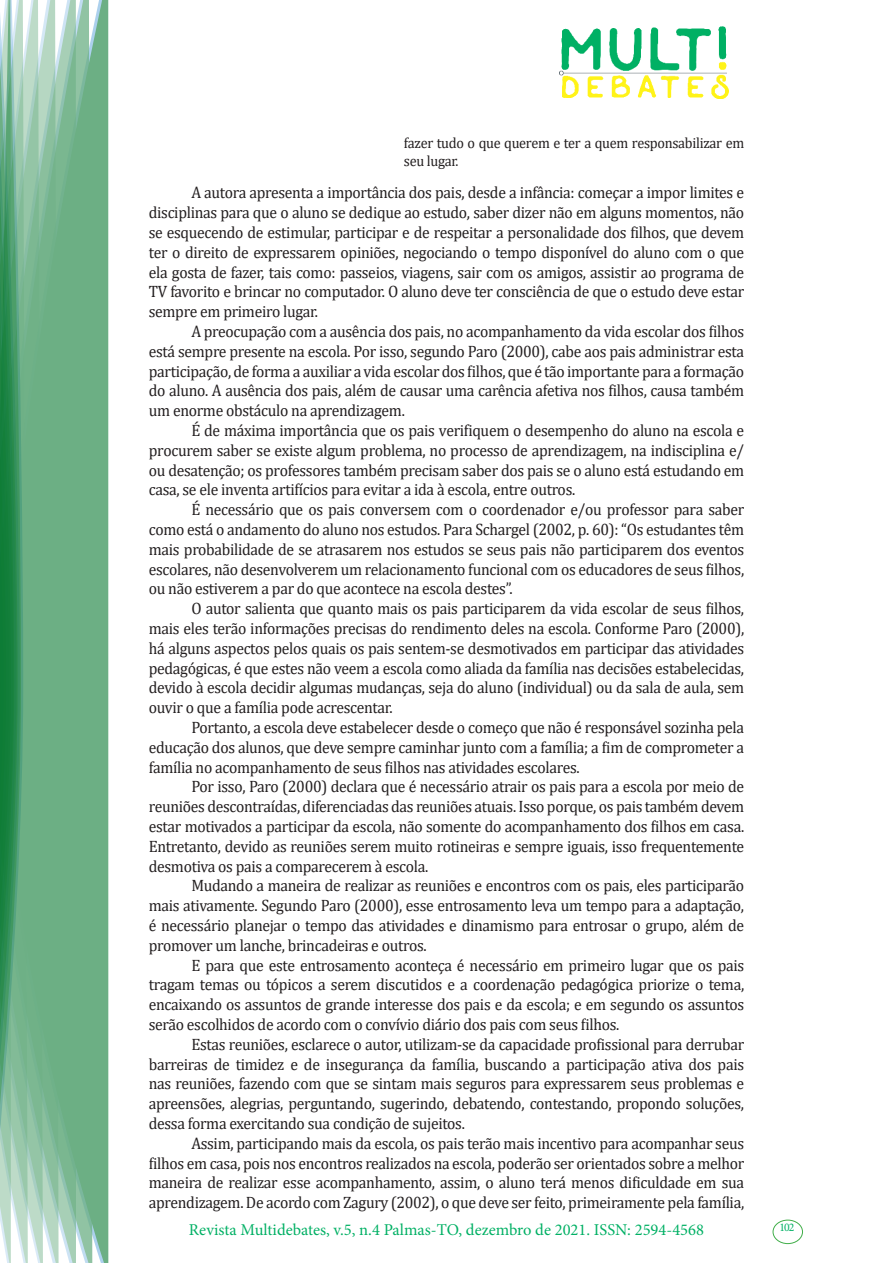
<style>
.page{position:relative;width:893px;height:1263px;background:#fff}
.page>*{position:absolute;margin:0;border:0;box-sizing:border-box;transform-origin:0 0}
.Texto_base{font:16.5px/19.8px "Cambria";letter-spacing:-.02em;color:#231f20;text-align:justify;scale:.95 1}
.t1{font:16.5px "Minion Pro";color:#00b064}
.Citação_deb{font:15px/18px "Cambria";letter-spacing:-.02em;color:#231f20;scale:.95 1}
.t2{font:11.7px "Minion Pro";color:#00b064}
</style>
<div class="page">
<img style="left:559px;top:26px;width:169px;height:72px">
<div style="left:95px;top:0;width:14px;height:1263px;background:#6caf84"></div>
<svg style="left:79px;top:0;width:16px;height:1263px;background:#71b289"></svg>
<svg style="left:62px;top:0;width:17px;height:1263px;background:#75b48c"></svg>
<svg style="left:45px;top:0;width:17px;height:1263px;background:#7cb792"></svg>
<svg style="left:30px;top:0;width:15px;height:1263px;background:#80ba96"></svg>
<svg style="left:0;top:0;width:30px;height:1263px;background:#61a97f"></svg>
<div style="left:772px;top:1219px;width:31px;height:25px;border:1px solid #40ae49;border-radius:50%"></div>
<p class="Citação_deb" style="left:404px;top:134px;width:360px">fazer tudo o que querem e ter a quem responsabilizar em seu lugar.</p>
<p class="Texto_base" style="left:149px;top:183px;width:628px;text-indent:43px">A autora apresenta a importância dos pais, desde a infância: começar a impor limites e disciplinas para que o aluno se dedique ao estudo, saber dizer não em alguns momentos, não se esquecendo de estimular, participar e de respeitar a personalidade dos filhos, que devem ter o direito de expressarem opiniões, negociando o tempo disponível do aluno com o que ela gosta de fazer, tais como: passeios, viagens, sair com os amigos, assistir ao programa de TV favorito e brincar no computador. O aluno deve ter consciência de que o estudo deve estar sempre em primeiro lugar.</p>
<p class="Texto_base" style="left:149px;top:321px;width:628px;text-indent:43px">A preocupação com a ausência dos pais, no acompanhamento da vida escolar dos filhos está sempre presente na escola. Por isso, segundo Paro (2000), cabe aos pais administrar esta participação, de forma a auxiliar a vida escolar dos filhos, que é tão importante para a formação do aluno. A ausência dos pais, além de causar uma carência afetiva nos filhos, causa também um enorme obstáculo na aprendizagem.</p>
<p class="Texto_base" style="left:149px;top:420px;width:628px;text-indent:43px">É de máxima importância que os pais verifiquem o desempenho do aluno na escola e procurem saber se existe algum problema, no processo de aprendizagem, na indisciplina e/ ou desatenção; os professores também precisam saber dos pais se o aluno está estudando em casa, se ele inventa artifícios para evitar a ida à escola, entre outros.</p>
<p class="Texto_base" style="left:149px;top:499px;width:628px;text-indent:43px">É necessário que os pais conversem com o coordenador e/ou professor para saber como está o andamento do aluno nos estudos. Para Schargel (2002, p. 60): “Os estudantes têm mais probabilidade de se atrasarem nos estudos se seus pais não participarem dos eventos escolares, não desenvolverem um relacionamento funcional com os educadores de seus filhos, ou não estiverem a par do que acontece na escola destes”.</p>
<p class="Texto_base" style="left:149px;top:598px;width:628px;text-indent:43px">O autor salienta que quanto mais os pais participarem da vida escolar de seus filhos, mais eles terão informações precisas do rendimento deles na escola. Conforme Paro (2000), há alguns aspectos pelos quais os pais sentem-se desmotivados em participar das atividades pedagógicas, é que estes não veem a escola como aliada da família nas decisões estabelecidas, devido à escola decidir algumas mudanças, seja do aluno (individual) ou da sala de aula, sem ouvir o que a família pode acrescentar.</p>
<p class="Texto_base" style="left:149px;top:717px;width:628px;text-indent:43px">Portanto, a escola deve estabelecer desde o começo que não é responsável sozinha pela educação dos alunos, que deve sempre caminhar junto com a família; a fim de comprometer a família no acompanhamento de seus filhos nas atividades escolares.</p>
<p class="Texto_base" style="left:149px;top:777px;width:628px;text-indent:43px">Por isso, Paro (2000) declara que é necessário atrair os pais para a escola por meio de reuniões descontraídas, diferenciadas das reuniões atuais. Isso porque, os pais também devem estar motivados a participar da escola, não somente do acompanhamento dos filhos em casa.<br>Entretanto, devido as reuniões serem muito rotineiras e sempre iguais, isso frequentemente desmotiva os pais a comparecerem à escola.</p>
<p class="Texto_base" style="left:149px;top:876px;width:628px;text-indent:43px">Mudando a maneira de realizar as reuniões e encontros com os pais, eles participarão mais ativamente. Segundo Paro (2000), esse entrosamento leva um tempo para a adaptação, é necessário planejar o tempo das atividades e dinamismo para entrosar o grupo, além de promover um lanche, brincadeiras e outros.</p>
<p class="Texto_base" style="left:149px;top:955px;width:628px;text-indent:43px">E para que este entrosamento aconteça é necessário em primeiro lugar que os pais tragam temas ou tópicos a serem discutidos e a coordenação pedagógica priorize o tema, encaixando os assuntos de grande interesse dos pais e da escola; e em segundo os assuntos serão escolhidos de acordo com o convívio diário dos pais com seus filhos.</p>
<p class="Texto_base" style="left:149px;top:1034px;width:628px;text-indent:43px">Estas reuniões, esclarece o autor, utilizam-se da capacidade profissional para derrubar barreiras de timidez e de insegurança da família, buscando a participação ativa dos pais nas reuniões, fazendo com que se sintam mais seguros para expressarem seus problemas e apreensões, alegrias, perguntando, sugerindo, debatendo, contestando, propondo soluções, dessa forma exercitando sua condição de sujeitos.</p>
<p class="Texto_base" style="left:149px;top:1133px;width:628px;text-indent:43px">Assim, participando mais da escola, os pais terão mais incentivo para acompanhar seus filhos em casa, pois nos encontros realizados na escola, poderão ser orientados sobre a melhor maneira de realizar esse acompanhamento, assim, o aluno terá menos dificuldade em sua aprendizagem. De acordo com Zagury (2002), o que deve ser feito, primeiramente pela família,</p>
<p class="t1" style="left:189px;top:1218px;width:517px">Revista Multidebates, v.5, n.4 Palmas-TO, dezembro de 2021. ISSN: 2594-4568</p>
<p class="t2" style="left:779px;top:1219px;width:16px">102</p>
</div>
